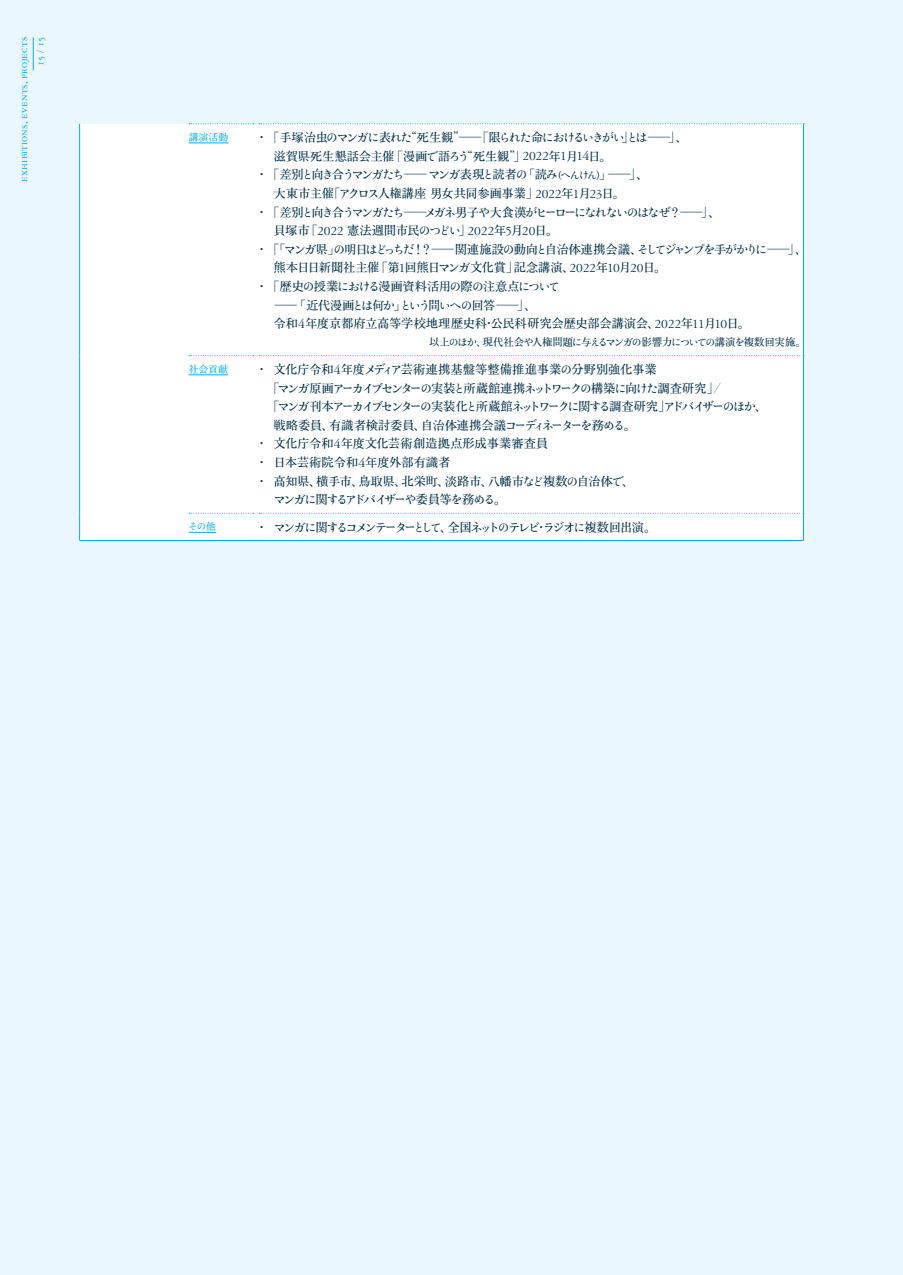
<style>
.page{position:relative;width:903px;height:1275px;background:#eaf7fd}
.page>*{position:absolute;margin:0;border:0;box-sizing:border-box;transform-origin:0 0}
.t1{font:12.42px "OT NIS SMS4 N";letter-spacing:-.165em;color:#00324c}
.t2{font:12.42px "OT NIS SMS4 N";letter-spacing:-.015em;color:#00324c}
.t3{font:12.42px "OT NIS SMS4 N";letter-spacing:-.04em;color:#00324c}
.t4{font:12.42px "OT NIS SMS4 N";letter-spacing:-.14em;color:#00324c}
.t5{font:12.42px "OT NIS SMS4 N";letter-spacing:-.13em;color:#00324c}
.t6{font:12.42px "OT NIS SMS4 N";letter-spacing:-.025em;color:#00324c}
.t7{font:12.42px "OT NIS SMS4 N";letter-spacing:-.16em;color:#00324c}
.t8{font:12.42px "OT NIS SMS4 N";letter-spacing:-.135em;color:#00324c}
.t9{font:12.42px "OT NIS SMS4 N";letter-spacing:-.035em;color:#00324c}
.t10{font:12.42px "OT NIS SMS4 N";letter-spacing:-.195em;color:#00324c}
.t11{font:12.42px "OT NIS SMS4 N";letter-spacing:-.03em;color:#00324c}
.t12{font:12.42px "OT NIS SMS4 N";letter-spacing:-.05em;color:#00324c}
.t13{font:12.42px "OT NIS SMS4 N";letter-spacing:-.06em;color:#00324c}
.t14{font:12.42px "OT NIS SMS4 N";letter-spacing:-.095em;color:#00324c}
.t15{font:12.42px "OT NIS SMS4 N";letter-spacing:-.13em;color:#00324c;scale:2 1}
.t16{font:10.85px/16.4px "Garamond 3 LT Std";letter-spacing:.02em;color:#00aeef;text-align:right}
.t17{font:10.5px "OT NIS SMS4 N";letter-spacing:-.11em;color:#00324c}
.t18{font:9.97px "OT NIS SMS4 N";letter-spacing:-.02em;color:#00aeef}
.s1{font-family:"Ryumin Pr 6 N";font-weight:300}
.s2{font-family:"Garamond 3 LT Std";font-size:13.65px}
.s3{font-size:10.5px}
</style>
<div class="page">
<div style="left:80px;top:124px;width:723px;height:416px;background:#fff"></div>
<hr style="left:79px;top:124px;width:1px;height:232px;background:#00aeef">
<hr style="left:803px;top:124px;width:1px;height:232px;background:#00aeef">
<hr style="left:79px;top:356px;width:1px;height:157px;background:#00aeef">
<hr style="left:803px;top:356px;width:1px;height:157px;background:#00aeef">
<svg style="left:79px;top:513px;width:1px;height:27px"></svg>
<svg style="left:189px;top:123px;width:615px;height:1px"></svg>
<svg style="left:189px;top:355px;width:614px;height:1px"></svg>
<hr style="left:79px;top:540px;width:110px;height:1px;background:#00aeef">
<hr style="left:189px;top:143px;width:39px;height:1px;background:#00aeef">
<hr style="left:189px;top:375px;width:39px;height:1px;background:#00aeef">
<div style="left:189px;top:513px;width:615px;height:28px;background:#fff"></div>
<hr style="left:33px;top:37px;width:1px;height:33px;background:#00aeef">
<p class="t16" style="left:16px;top:182px;width:147px;rotate:-90deg">exhibitions, events, projects<br>15 / 15</p>
<p class="t18" style="left:189px;top:132px;width:41px">講演活動</p>
<p class="t8" style="left:255px;top:131px;width:434px">・<span class="s1">「</span>手塚治虫のマンガに表れた“死生観”―<span class="s1">「</span>限られた命におけるいきがい<span class="s1">」</span>とは―<span class="s1">」</span>、</p>
<p class="t11" style="left:274px;top:149px;width:340px">滋賀県死生懇話会主催<span class="s1">「</span>漫画で語ろう“死生観”<span class="s1">」</span><span class="s2">2022</span>年<span class="s2">1</span>月<span class="s2">14</span>日。</p>
<p class="t1" style="left:255px;top:168px;width:395px">・<span class="s1">「</span>差別と向き合うマンガたち―マンガ表現と読者の<span class="s1">「</span>読み<span class="s3">（へんけん）</span><span class="s1">」</span> ―<span class="s1">」</span>、</p>
<p class="t3" style="left:273px;top:187px;width:354px">大東市主催<span class="s1">「</span>アクロス人権講座男女共同参画事業<span class="s1">」</span><span class="s2">2022</span>年<span class="s2">1</span>月<span class="s2">23</span>日。</p>
<p class="t7" style="left:255px;top:205px;width:467px">・<span class="s1">「</span>差別と向き合うマンガたち―メガネ男子や大食漢がヒーローになれないのはなぜ？―<span class="s1">」</span>、</p>
<p class="t13" style="left:273px;top:224px;width:287px">貝塚市<span class="s1">「</span><span class="s2">2022</span> 憲法週間市民のつどい<span class="s1">」</span><span class="s2">2022</span>年<span class="s2">5</span>月<span class="s2">20</span>日。</p>
<p class="t5" style="left:255px;top:242px;width:553px">・<span class="s1">「「</span>マンガ県<span class="s1">」</span>の明日はどっちだ！？―関連施設の動向と自治体連携会議、そしてジャンプを手がかりに―<span class="s1">」</span>、</p>
<p class="t9" style="left:274px;top:261px;width:395px">熊本日日新聞社主催<span class="s1">「</span>第<span class="s2">1</span>回熊日マンガ文化賞<span class="s1">」</span>記念講演、<span class="s2">2022</span>年<span class="s2">10</span>月<span class="s2">20</span>日。</p>
<p class="t14" style="left:255px;top:280px;width:306px">・<span class="s1">「</span>歴史の授業における漫画資料活用の際の注意点について</p>
<p class="t15" style="left:273px;top:298px;width:133px">― <span class="s1">「</span>近代漫画とは何か<span class="s1">」</span>という問いへの回答―<span class="s1">」</span>、</p>
<p class="t6" style="left:274px;top:317px;width:478px">令和<span class="s2">4</span>年度京都府立高等学校地理歴史科・公民科研究会歴史部会講演会、<span class="s2">2022</span>年<span class="s2">11</span>月<span class="s2">10</span>日。</p>
<p class="t17" style="left:429px;top:337px;width:379px">以上のほか、現代社会や人権問題に与えるマンガの影響力についての講演を複数回実施。</p>
<p class="t18" style="left:189px;top:364px;width:41px">社会貢献</p>
<p class="t2" style="left:255px;top:363px;width:403px">・文化庁令和<span class="s2">4</span>年度メディア芸術連携基盤等整備推進事業の分野別強化事業</p>
<p class="t4" style="left:267px;top:381px;width:455px"><span class="s1">「</span>マンガ原画アーカイブセンターの実装と所蔵館連携ネットワークの構築に向けた調査研究<span class="s1">」／</span></p>
<p class="t1" style="left:267px;top:400px;width:502px"><span class="s1">「</span>マンガ刊本アーカイブセンターの実装化と所蔵館ネットワークに関する調査研究<span class="s1">」</span>アドバイザーのほか、</p>
<p class="t12" style="left:274px;top:419px;width:364px">戦略委員、有識者検討委員、自治体連携会議コーディネーターを務める。</p>
<p class="t2" style="left:255px;top:437px;width:294px">・文化庁令和<span class="s2">4</span>年度文化芸術創造拠点形成事業審査員</p>
<p class="t2" style="left:255px;top:456px;width:197px">・日本芸術院令和<span class="s2">4</span>年度外部有識者</p>
<p class="t3" style="left:255px;top:474px;width:381px">・高知県、横手市、鳥取県、北栄町、淡路市、八幡市など複数の自治体で、</p>
<p class="t4" style="left:273px;top:493px;width:235px">マンガに関するアドバイザーや委員等を務める。</p>
<p class="t18" style="left:188px;top:521px;width:29px">その他</p>
<p class="t10" style="left:255px;top:520px;width:403px">・マンガに関するコメンテーターとして、全国ネットのテレビ・ラジオに複数回出演。</p>
</div>
